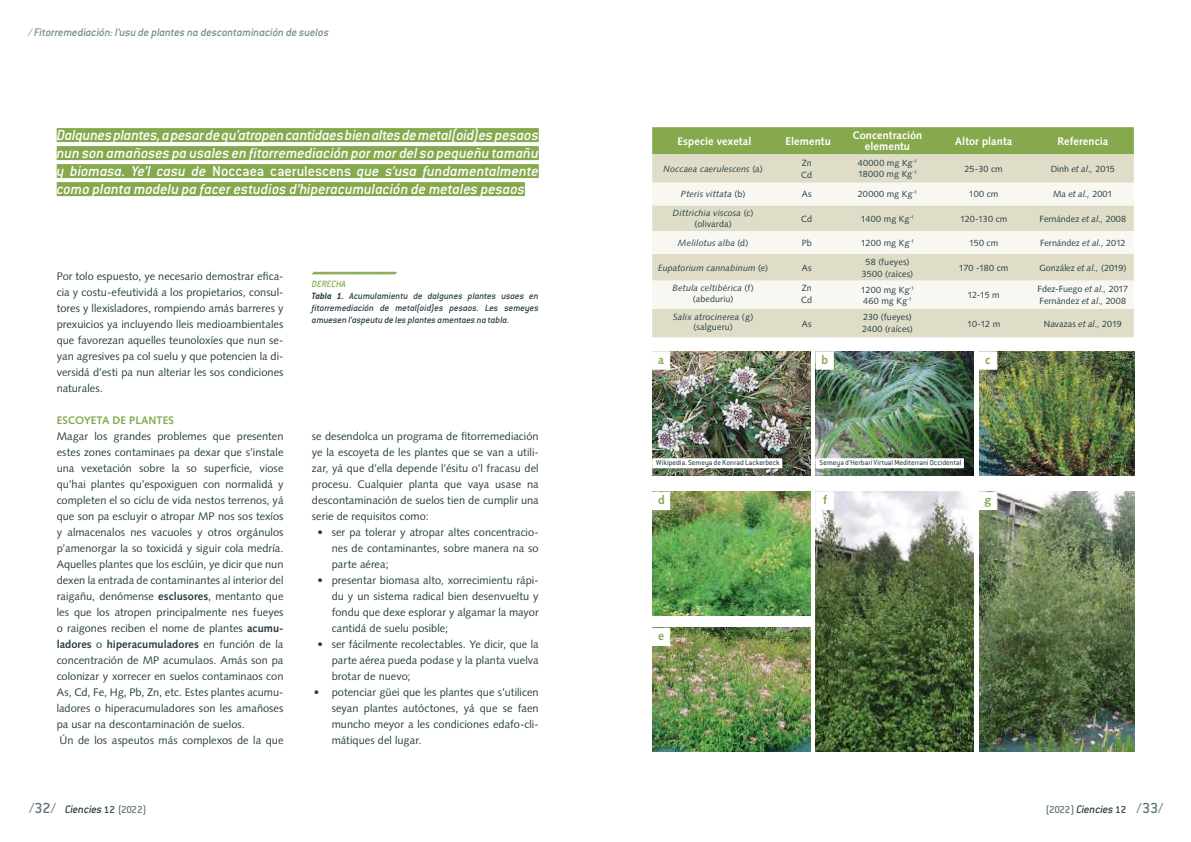
<style>
.page{position:relative;width:1191px;height:842px;background:#fff}
.page>*{position:absolute;margin:0;border:0;box-sizing:border-box;transform-origin:0 0}
.t1{font:italic 500 16px/18px "Conduit ITC Std";color:#fff;text-align:justify}
.t2{font:italic 500 12px "Conduit ITC Std";letter-spacing:-.005em;color:#738c90}
.t3{font:italic 500 12px "Conduit ITC Std";letter-spacing:-.01em;color:#284045}
.t4{font:700 12px "Syntax LT Std";color:#86a94e}
.t5{font:11px/16px "Syntax LT Std";letter-spacing:.005em;color:#284045;text-align:justify}
.t6{font:700 11px/11px "Syntax LT Std";letter-spacing:.01em;color:#fff;text-align:center}
.t7{font:700 11px "Syntax LT Std";letter-spacing:.005em;color:#86a94e}
.t8{font:italic 500 10px/12px "Conduit ITC Std";letter-spacing:-.005em;color:#284045}
.t9{font:9px/12px "Syntax LT Std";letter-spacing:.005em;color:#284045}
.t10{font:italic 9px/11px "Syntax LT Std";letter-spacing:.01em;color:#284045;text-align:center}
.t11{font:9px/11px "Syntax LT Std";letter-spacing:.035em;color:#284045}
.t12{font:9px "Syntax LT Std";letter-spacing:.03em;color:#284045}
.t13{font:8px "Conduit ITC Std";letter-spacing:.005em;color:#284045}
.s1{font-style:normal}
.s2{font-weight:700}
.s3{color:#86a94e}
.s4{font-style:italic}
.s5{font-style:normal;font-size:16px;color:#587476}
.s6{font-style:normal;font-size:11px}
.s7{font-style:normal;font-size:11px;color:#587476}
</style>
<div class="page">
<img style="left:652px;top:352px;width:159px;height:123px">
<div style="left:57px;top:128px;width:482px;height:14px;background:#86a94e"></div>
<div style="left:57px;top:146px;width:482px;height:14px;background:#86a94e"></div>
<div style="left:57px;top:164px;width:482px;height:14px;background:#86a94e"></div>
<div style="left:57px;top:182px;width:468px;height:14px;background:#86a94e"></div>
<div style="left:652px;top:352px;width:18px;height:17px;background:#fff"></div>
<svg style="left:312px;top:271px;width:85px;height:4px"></svg>
<div style="left:652px;top:458px;width:130px;height:10px;background:#fff"></div>
<div style="left:652px;top:127px;width:481px;height:27px;background:#86a94e"></div>
<div style="left:652px;top:154px;width:481px;height:183px;background:#dfddc8"></div>
<svg style="left:652px;top:183px;width:481px;height:126px;fill:#f8f7f2"></svg>
<img style="left:652px;top:492px;width:158px;height:124px">
<img style="left:652px;top:628px;width:158px;height:124px">
<img style="left:815px;top:352px;width:159px;height:123px">
<img style="left:815px;top:492px;width:159px;height:260px">
<img style="left:979px;top:352px;width:155px;height:123px">
<img style="left:979px;top:492px;width:155px;height:260px">
<div style="left:815px;top:352px;width:18px;height:17px;background:#fff;border:1px solid #fff"></div>
<div style="left:979px;top:352px;width:18px;height:17px;background:#fff"></div>
<div style="left:652px;top:492px;width:18px;height:18px;background:#fff;border:1px solid #fff"></div>
<div style="left:815px;top:492px;width:18px;height:18px;background:#fff;border:1px solid #fff"></div>
<div style="left:979px;top:492px;width:18px;height:18px;background:#fff"></div>
<div style="left:652px;top:628px;width:18px;height:18px;background:#fff;border:1px solid #fff"></div>
<div style="left:815px;top:458px;width:149px;height:10px;background:#fff"></div>
<p class="t2" style="left:28px;top:25px;width:302px">/ Fitorremediación: l’usu de plantes na descontaminación de suelos</p>
<p class="t1" style="left:57px;top:126px;width:483px">Dalgunes plantes, a pesar de qu’atropen cantidaes bien altes de metal(oid)es pesaos nun son amañoses pa usales en fitorremediación por mor del so pequeñu tamañu y biomasa. Ye’l casu de <span class="s1">Noccaea caerulescens</span> que s’usa fundamentalmente como planta modelu pa facer estudios d’hiperacumulación de metales pesaos</p>
<p class="t5" style="left:57px;top:268px;width:228px">Por tolo espuesto, ye necesario demostrar efica&shy;cia y costu-efeutividá a los propietarios, consul&shy;tores y llexisladores, rompiendo amás barreres y prexuicios ya incluyendo lleis medioambientales que favorezan aquelles teunoloxíes que nun se&shy;yan agresives pa col suelu y que potencien la di&shy;versidá d’esti pa nun alteriar les sos condiciones naturales.</p>
<p class="t7" style="left:57px;top:414px;width:119px">Escoyeta de plantes</p>
<p class="t5" style="left:57px;top:428px;width:228px;text-align:left">Magar los grandes problemes que presenten estes zones contaminaes pa dexar que s’instale una vexetación sobre la so superficie, viose qu’hai plantes qu’espoxiguen con normalidá y completen el so ciclu de vida nestos terrenos, yá que son pa escluyir o atropar MP nos sos texíos y almacenalos nes vacuoles y otros orgánulos p’amenorgar la so toxicidá y siguir cola medría.<br>Aquelles plantes que los esclúin, ye dicir que nun dexen la entrada de contaminantes al interior del raigañu, denómense <span class="s2">esclusores</span>, mentanto que les que los atropen principalmente nes fueyes o raigones reciben el nome de plantes <span class="s2">acumu&shy;ladores</span> o <span class="s2">hiperacumuladores</span> en función de la concentración de MP acumulaos. Amás son pa colonizar y xorrecer en suelos contaminaos con As, Cd, Fe, Hg, Pb, Zn, etc. Estes plantes acumu&shy;ladores o hiperacumuladores son les amañoses pa usar na descontaminación de suelos.<br>Ún de los aspeutos más complexos de la que</p>
<p class="t8" style="left:312px;top:278px;width:228px"><span class="s3">DERECHA<br></span><span class="s2">Tabla 1.</span> Acumulamientu de dalgunes plantes usaes en fitorremediación de metal(oid)es pesaos. Les semeyes amuesen l’aspeutu de les plantes amentaes na tabla.</p>
<p class="t5" style="left:312px;top:428px;width:228px">se desendolca un programa de fitorremediación ye la escoyeta de les plantes que se van a utili&shy;zar, yá que d’ella depende l’ésitu o’l fracasu del procesu. Cualquier planta que vaya usase na descontaminación de suelos tien de cumplir una serie de requisitos como:</p>
<p class="t5" style="left:332px;top:524px;width:208px;text-indent:-14px">• ser pa tolerar y atropar altes concentracio&shy;nes de contaminantes, sobre manera na so parte aérea;</p>
<p class="t5" style="left:332px;top:572px;width:208px;text-indent:-14px">• presentar biomasa alto, xorrecimientu rápi&shy;du y un sistema radical bien desenvueltu y fondu que dexe esplorar y algamar la mayor cantidá de suelu posible;</p>
<p class="t5" style="left:332px;top:636px;width:208px;text-indent:-14px">• ser fácilmente recolectables. Ye dicir, que la parte aérea pueda podase y la planta vuelva brotar de nuevo;</p>
<p class="t5" style="left:332px;top:684px;width:208px;text-indent:-18px">• potenciar güei que les plantes que s’utilicen seyan plantes autóctones, yá que se faen muncho meyor a les condiciones edafo-cli&shy;mátiques del lugar.</p>
<p class="t6" style="left:677px;top:136px;width:75px">Especie vexetal</p>
<p class="t6" style="left:785px;top:136px;width:47px">Elementu</p>
<p class="t6" style="left:852px;top:130px;width:71px">Concentración elementu</p>
<p class="t6" style="left:955px;top:136px;width:59px">Altor planta</p>
<p class="t6" style="left:1057px;top:136px;width:52px">Referencia</p>
<p class="t10" style="left:663px;top:163px;width:101px">Noccaea caerulescens <span class="s1">(a)</span></p>
<p class="t9" style="left:801px;top:157px;width:13px">Zn<br>Cd</p>
<p class="t11" style="left:857px;top:158px;width:61px">40000 mg Kg<sup>-1<br></sup>18000 mg Kg<sup>-1</sup></p>
<p class="t9" style="left:964px;top:163px;width:40px">25-30 cm</p>
<p class="t9" style="left:1050px;top:163px;width:66px">Dinh <span class="s4">et al.,</span> 2015</p>
<p class="t10" style="left:681px;top:189px;width:66px">Pteris vittata <span class="s1">(b)</span></p>
<p class="t9" style="left:802px;top:188px;width:11px">As</p>
<p class="t12" style="left:858px;top:189px;width:61px">20000 mg Kg<sup>-1</sup></p>
<p class="t9" style="left:969px;top:188px;width:31px">100 cm</p>
<p class="t9" style="left:1053px;top:188px;width:61px">Ma <span class="s4">et al.,</span> 2001</p>
<p class="t10" style="left:673px;top:208px;width:82px">Dittrichia viscosa <span class="s1">(c) (olivarda)</span></p>
<p class="t9" style="left:801px;top:213px;width:13px">Cd</p>
<p class="t9" style="left:860px;top:213px;width:55px">1400 mg Kg<sup>-1</sup></p>
<p class="t9" style="left:960px;top:213px;width:49px">120-130 cm</p>
<p class="t9" style="left:1039px;top:213px;width:88px">Fernández <span class="s4">et al.,</span> 2008</p>
<p class="t10" style="left:678px;top:237px;width:72px">Melilotus alba <span class="s1">(d)</span></p>
<p class="t9" style="left:801px;top:237px;width:12px">Pb</p>
<p class="t9" style="left:861px;top:237px;width:55px">1200 mg Kg<sup>-1</sup></p>
<p class="t9" style="left:969px;top:237px;width:31px">150 cm</p>
<p class="t9" style="left:1040px;top:237px;width:87px">Fernández <span class="s4">et al.,</span> 2012</p>
<p class="t10" style="left:658px;top:262px;width:112px">Eupatorium cannabinum <span class="s1">(e)</span></p>
<p class="t9" style="left:802px;top:262px;width:11px">As</p>
<p class="t9" style="left:862px;top:256px;width:53px;text-align:center">58 (fueyes)<br>3500 (raíces)</p>
<p class="t9" style="left:959px;top:262px;width:51px">170 -180 cm</p>
<p class="t9" style="left:1039px;top:262px;width:88px">González <span class="s4">et al.,</span> (2019)</p>
<p class="t10" style="left:672px;top:283px;width:83px">Betula celtibérica <span class="s1">(f) (abeduriu)</span></p>
<p class="t9" style="left:801px;top:282px;width:13px">Zn<br>Cd</p>
<p class="t9" style="left:861px;top:284px;width:55px;line-height:11px">1200 mg Kg<sup>-1<br></sup>460 mg Kg<sup>-1</sup></p>
<p class="t9" style="left:967px;top:289px;width:34px">12-15 m</p>
<p class="t9" style="left:1037px;top:283px;width:92px">Fdez-Fuego <span class="s4">et al.,</span> 2017<br>Fernández <span class="s4">et al.,</span> 2008</p>
<p class="t10" style="left:673px;top:312px;width:82px;line-height:10px">Salix atrocinerea <span class="s1">(g) (salgueru)</span></p>
<p class="t9" style="left:802px;top:317px;width:11px">As</p>
<p class="t9" style="left:862px;top:311px;width:52px">230 (fueyes)<br>2400 (raíces)</p>
<p class="t9" style="left:967px;top:317px;width:35px">10-12 m</p>
<p class="t9" style="left:1043px;top:317px;width:79px">Navazas <span class="s4">et al.,</span> 2019</p>
<p class="t4" style="left:658px;top:353px;width:8px">a</p>
<p class="t4" style="left:821px;top:353px;width:8px">b</p>
<p class="t4" style="left:985px;top:353px;width:7px">c</p>
<p class="t13" style="left:656px;top:458px;width:125px">Wikipedia. Semeya de Konrad Lackerbeck</p>
<p class="t13" style="left:819px;top:458px;width:143px">Semeya d’Herbari Virtual Mediterrani Occidental</p>
<p class="t4" style="left:658px;top:493px;width:8px">d</p>
<p class="t4" style="left:823px;top:493px;width:5px">f</p>
<p class="t4" style="left:984px;top:493px;width:8px">g</p>
<p class="t4" style="left:658px;top:629px;width:7px">e</p>
<p class="t3" style="left:29px;top:802px;width:119px"><span class="s5">/32/</span> Ciencies <span class="s6">12</span> <span class="s7">(2022)</span></p>
<p class="t3" style="left:1045px;top:802px;width:119px"><span class="s7">(2022)</span> Ciencies <span class="s6">12</span> <span class="s5">/33/</span></p>
</div>
